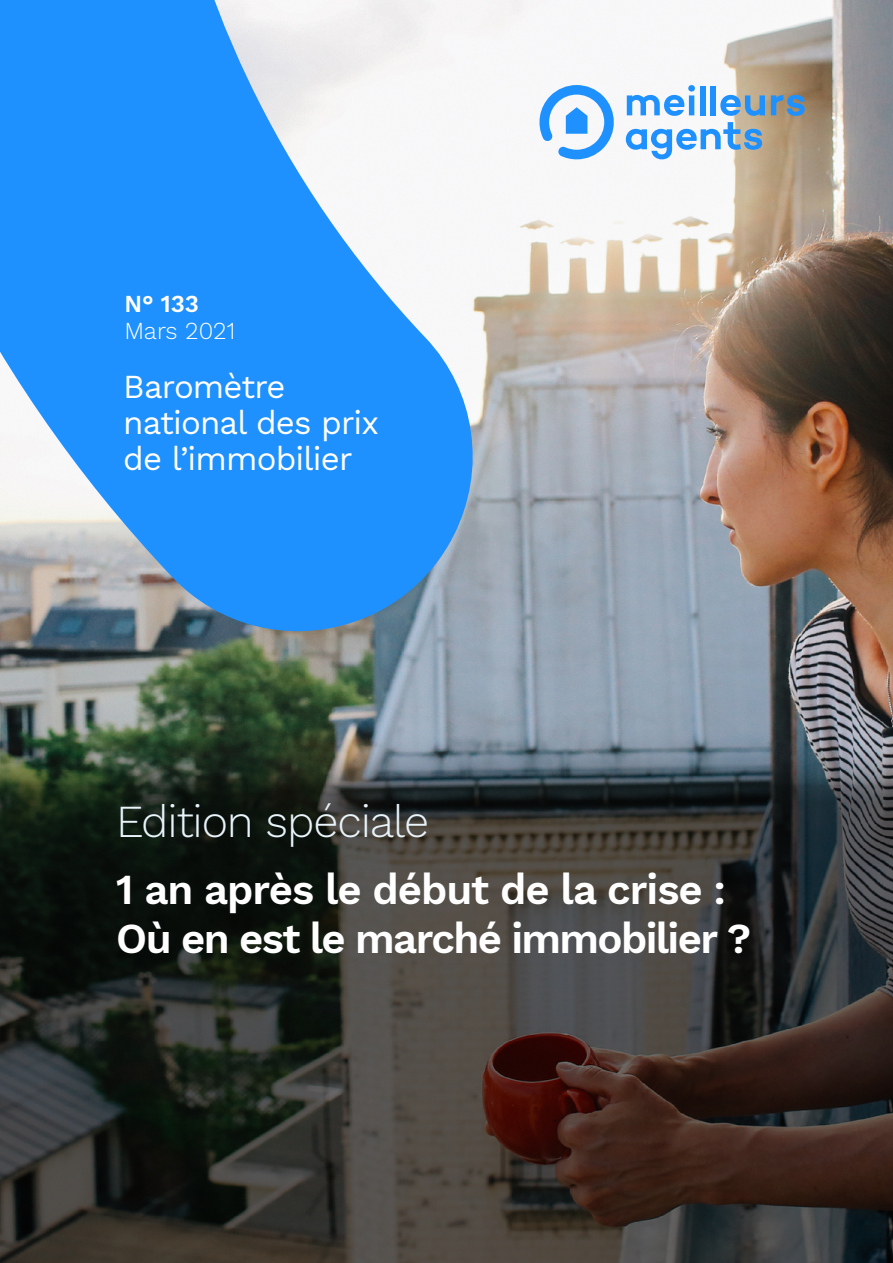
<style>
.page{position:relative;width:893px;height:1263px;background:#fff}
.page>*{position:absolute;margin:0;border:0;box-sizing:border-box;transform-origin:0 0}
.t1{font:300 45px "Work Sans";letter-spacing:-.025em;color:#e8f4fa}
.t2{font:600 42px/49.5px "Work Sans";letter-spacing:-.04em;color:#fff}
.t3{font:33px/36px "Work Sans";letter-spacing:-.025em;color:#fff}
.t4{font:300 24px "Work Sans";color:#fff}
.t5{font:600 24px "Work Sans";color:#fff}
</style>
<div class="page">
<img style="left:0;top:0;width:893px;height:725px">
<svg style="left:0;top:725px;width:893px;height:538px;background:#363531"></svg>
<img style="left:0;top:0;width:890px;height:673px">
<svg style="left:536px;top:85px;width:81px;height:74px"></svg>
<svg style="left:627px;top:85px;width:68px;height:31px"></svg>
<div style="left:700px;top:86px;width:5px;height:29px;background:#1e91ff"></div>
<div style="left:710px;top:86px;width:6px;height:29px;background:#1e91ff"></div>
<svg style="left:720px;top:95px;width:45px;height:21px"></svg>
<svg style="left:626px;top:122px;width:136px;height:37px"></svg>
<svg style="left:771px;top:95px;width:34px;height:21px"></svg>
<p class="t5" style="left:124px;top:286px;width:76px">N° 133</p>
<p class="t4" style="left:124px;top:313px;width:112px">Mars 2021</p>
<p class="t3" style="left:123px;top:367px;width:257px">Baromètre national des prix de l’immobilier</p>
<p class="t1" style="left:116px;top:787px;width:315px">Edition spéciale</p>
<p class="t2" style="left:116px;top:863px;width:636px">1 an après le début de la crise :<br>Où en est le marché immobilier ?</p>
</div>
